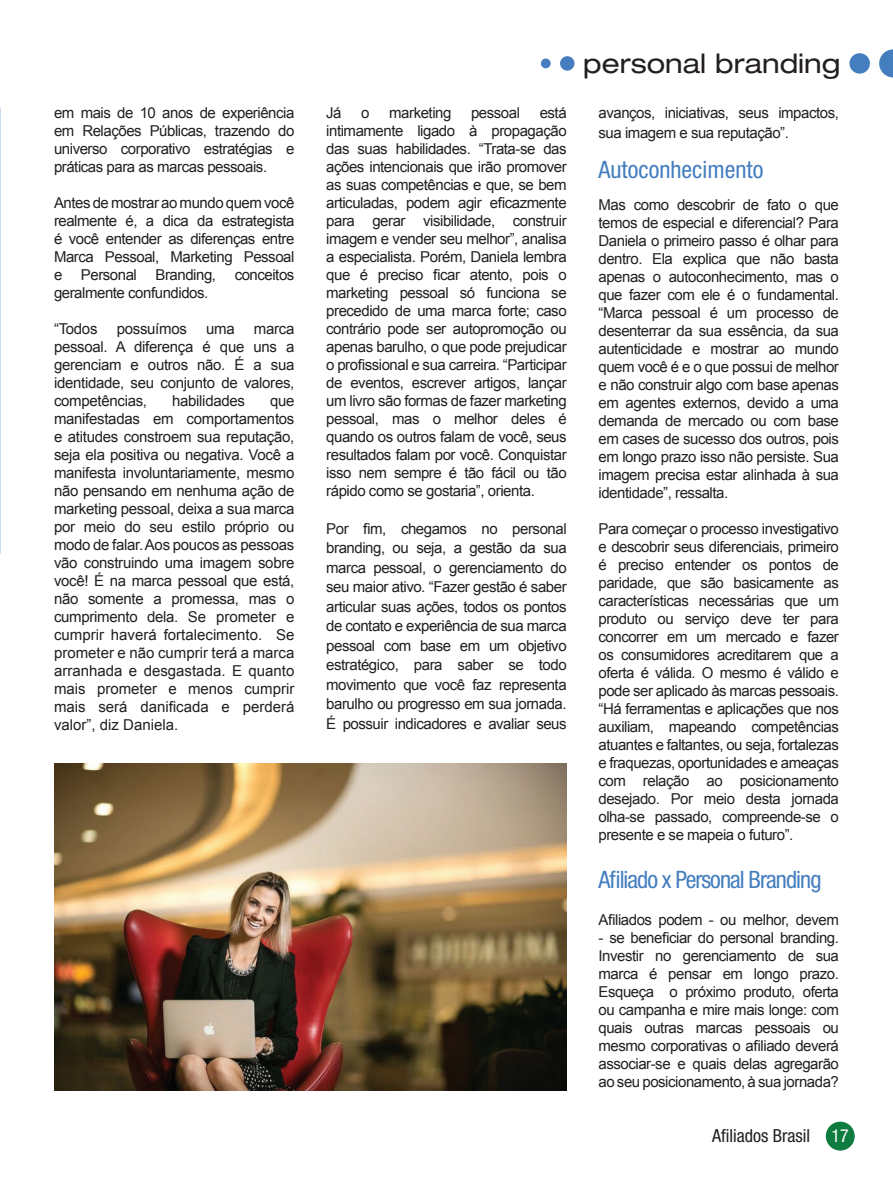
<style>
.page{position:relative;width:893px;height:1191px;background:#fff}
.page>*{position:absolute;margin:0;border:0;box-sizing:border-box;transform-origin:0 0}
.t1{font:expanded 27px "Helvetica Neue LT Std";color:#231f20}
.t2{font:condensed 24px "Helvetica Neue LT Std";letter-spacing:-.04em;color:#447ebf}
.t3{font:condensed 24px "Helvetica Neue LT Std";color:#447ebf}
.t4{font:condensed 18px "Helvetica Neue LT Std";color:#231f20}
.t5{font:15px/18px "Arial";letter-spacing:-.03em;color:#231f20;text-align:justify}
.s1{color:#fff}
</style>
<div class="page">
<img style="left:0;top:107px;width:1px;height:446px">
<svg style="left:879px;top:49px;width:14px;height:28px"></svg>
<div style="left:849px;top:53px;width:21px;height:21px;background:#447ebf;border-radius:50%"></div>
<div style="left:560px;top:56px;width:14px;height:15px;background:#447ebf;border-radius:50%"></div>
<div style="left:541px;top:59px;width:10px;height:9px;background:#447ebf;border-radius:50%"></div>
<div style="left:826px;top:1121px;width:29px;height:29px;background:#0d7c3e;border-radius:50%"></div>
<img style="left:54px;top:763px;width:513px;height:327px">
<p class="t5" style="left:54px;top:104px;width:242px">em mais de 10 anos de experiência em Relações Públicas, trazendo do universo corporativo estratégias e práticas para as marcas pessoais.</p>
<p class="t5" style="left:54px;top:194px;width:242px">Antes de mostrar ao mundo quem você realmente é, a dica da estrategista é você entender as diferenças entre Marca Pessoal, Marketing Pessoal e Personal Branding, conceitos geralmente confundidos.</p>
<p class="t5" style="left:54px;top:320px;width:45px">“Todos</p>
<p class="t5" style="left:117px;top:320px;width:72px">possuímos</p>
<p class="t5" style="left:206px;top:320px;width:30px">uma</p>
<p class="t5" style="left:54px;top:320px;width:242px;text-indent:200px">marca pessoal. A diferença é que uns a gerenciam e outros não. É a sua identidade, seu conjunto de valores, competências,</p>
<p class="t5" style="left:172px;top:392px;width:74px">habilidades</p>
<p class="t5" style="left:54px;top:392px;width:242px;text-indent:216px">que manifestadas em comportamentos e atitudes constroem sua reputação, seja ela positiva ou negativa. Você a manifesta involuntariamente, mesmo não pensando em nenhuma ação de marketing pessoal, deixa a sua marca por meio do seu estilo próprio ou modo de falar. Aos poucos as pessoas vão construindo uma imagem sobre você! É na marca pessoal que está, não somente a promessa, mas o cumprimento dela. Se prometer e cumprir haverá fortalecimento. Se prometer e não cumprir terá a marca arranhada e desgastada. E quanto mais prometer e menos cumprir mais será danificada e perderá valor”, diz Daniela.</p>
<p class="t5" style="left:326px;top:104px;width:17px">Já</p>
<p class="t5" style="left:361px;top:104px;width:10px">o</p>
<p class="t5" style="left:389px;top:104px;width:64px">marketing</p>
<p class="t5" style="left:471px;top:104px;width:50px">pessoal</p>
<p class="t5" style="left:326px;top:104px;width:242px;text-indent:213px">está intimamente ligado à propagação das suas habilidades. “Trata-se das ações intencionais que irão promover as suas competências e que, se bem articuladas, podem agir eficazmente para gerar visibilidade, construir imagem e vender seu melhor”, analisa a especialista. Porém, Daniela lembra que é preciso ficar atento, pois o marketing pessoal só funciona se precedido de uma marca forte; caso contrário pode ser autopromoção ou apenas barulho, o que pode prejudicar o profissional e sua carreira. “Participar de eventos, escrever artigos, lançar um livro são formas de fazer marketing pessoal, mas o melhor deles é quando os outros falam de você, seus resultados falam por você. Conquistar isso nem sempre é tão fácil ou tão rápido como se gostaria”, orienta.</p>
<p class="t5" style="left:326px;top:519px;width:242px;line-height:19.5px">Por fim, chegamos no personal branding, ou seja, a gestão da sua marca pessoal, o gerenciamento do seu maior ativo. “Fazer gestão é saber articular suas ações, todos os pontos de contato e experiência de sua marca pessoal com base em um objetivo estratégico, para saber se todo movimento que você faz representa barulho ou progresso em sua jornada.<br>É possuir indicadores e avaliar seus</p>
<h1 class="t1" style="left:583px;top:46px;width:259px">personal branding</h1>
<p class="t5" style="left:598px;top:103px;width:242px;line-height:19.5px">avanços, iniciativas, seus impactos, sua imagem e sua reputação”.</p>
<h2 class="t3" style="left:598px;top:156px;width:166px">Autoconhecimento</h2>
<p class="t5" style="left:598px;top:195px;width:242px">Mas como descobrir de fato o que temos de especial e diferencial? Para Daniela o primeiro passo é olhar para dentro. Ela explica que não basta apenas o autoconhecimento, mas o que fazer com ele é o fundamental. “Marca pessoal é um processo de desenterrar da sua essência, da sua autenticidade e mostrar ao mundo quem você é e o que possui de melhor e não construir algo com base apenas em agentes externos, devido a uma demanda de mercado ou com base em cases de sucesso dos outros, pois em longo prazo isso não persiste. Sua imagem precisa estar alinhada à sua identidade”, ressalta.</p>
<p class="t5" style="left:598px;top:519px;width:242px">Para começar o processo investigativo e descobrir seus diferenciais, primeiro é preciso entender os pontos de paridade, que são basicamente as características necessárias que um produto ou serviço deve ter para concorrer em um mercado e fazer os consumidores acreditarem que a oferta é válida. O mesmo é válido e pode ser aplicado às marcas pessoais. “Há ferramentas e aplicações que nos auxiliam, mapeando competências atuantes e faltantes, ou seja, fortalezas e fraquezas, oportunidades e ameaças com relação ao posicionamento desejado. Por meio desta jornada olha-se passado, compreende-se o presente e se mapeia o futuro”.</p>
<h2 class="t2" style="left:598px;top:865px;width:224px">Afiliado x Personal Branding</h2>
<p class="t5" style="left:598px;top:911px;width:242px">Afiliados podem - ou melhor, devem</p>
<p class="t5" style="left:598px;top:929px;width:242px">- se beneficiar do personal branding.<br>Investir no gerenciamento de sua marca é pensar em longo prazo.<br>Esqueça o próximo produto, oferta ou campanha e mire mais longe: com quais outras marcas pessoais ou mesmo corporativas o afiliado deverá associar-se e quais delas agregarão ao seu posicionamento, à sua jornada?</p>
<p class="t4" style="left:712px;top:1125px;width:138px">Afiliados Brasil <span class="s1">17</span></p>
</div>
